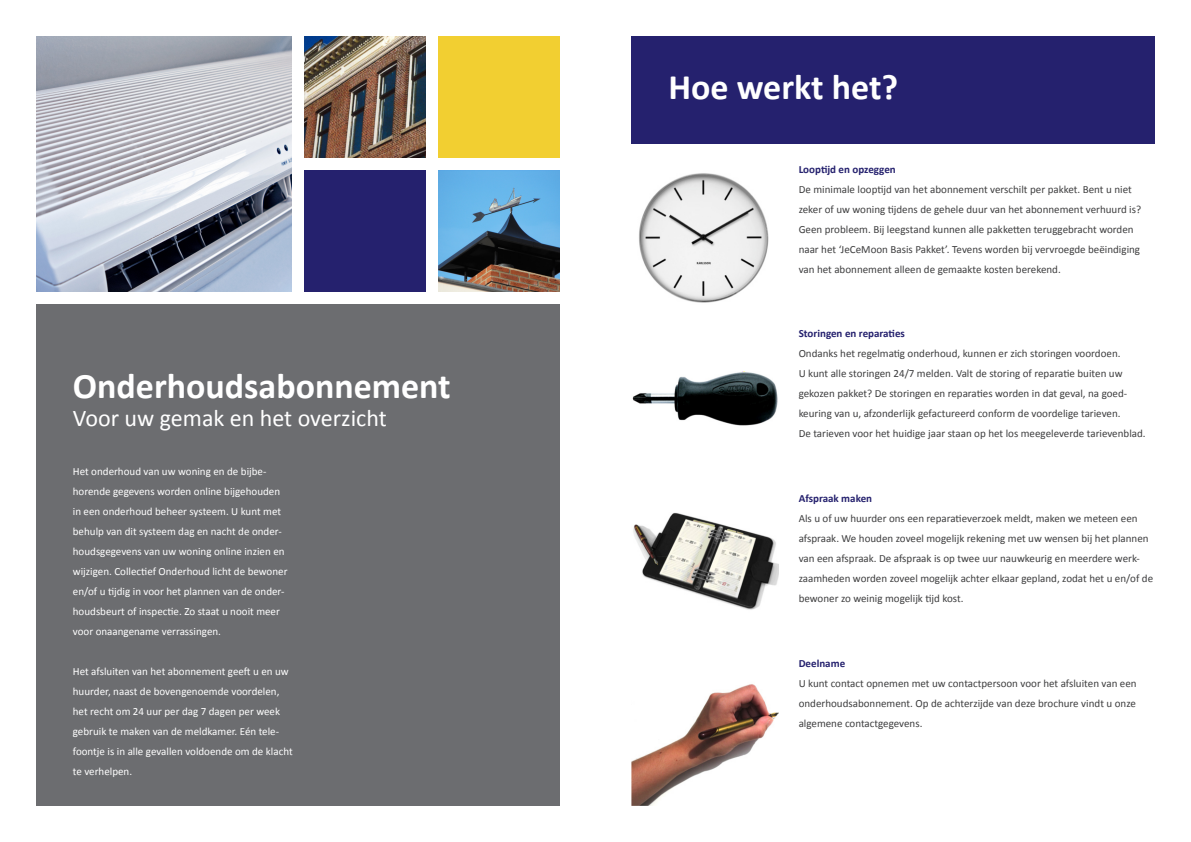
<style>
.page{position:relative;width:1191px;height:842px;background:#fff}
.page>*{position:absolute;margin:0;border:0;box-sizing:border-box;transform-origin:0 0}
.t1{font:700 36px "Calibri";color:#fff}
.t2{font:24px "Calibri";color:#fff}
.t3{font:11px/20px "Calibri";color:#3e3e3f}
.t4{font:11px/20px "Calibri";color:#fff}
.t5{font:700 11px "Calibri";color:#25216e}
</style>
<div class="page">
<div style="left:631px;top:36px;width:524px;height:108px;background:#25216e"></div>
<img style="left:639px;top:173px;width:130px;height:130px">
<img style="left:632px;top:372px;width:146px;height:54px">
<img style="left:633px;top:512px;width:146px;height:98px">
<img style="left:631px;top:684px;width:148px;height:122px">
<div style="left:36px;top:304px;width:523px;height:502px;background:#6c6d70"></div>
<img style="left:304px;top:36px;width:121px;height:121px">
<div style="left:438px;top:36px;width:121px;height:121px;background:#f2cf31"></div>
<img style="left:36px;top:36px;width:255px;height:255px">
<img style="left:438px;top:170px;width:121px;height:121px">
<div style="left:304px;top:170px;width:121px;height:121px;background:#25216e"></div>
<p class="t1" style="left:73px;top:363px;width:379px">Onderhoudsabonnement</p>
<p class="t2" style="left:73px;top:403px;width:315px">Voor uw gemak en het overzicht</p>
<p class="t4" style="left:73px;top:462px;width:216px">Het onderhoud van uw woning en de bijbe&shy;horende gegevens worden online bijgehouden in een onderhoud beheer systeem. U kunt met behulp van dit systeem dag en nacht de onder&shy;houdsgegevens van uw woning online inzien en wijzigen. Collectief Onderhoud licht de bewoner en/of u tijdig in voor het plannen van de onder&shy;houdsbeurt of inspectie. Zo staat u nooit meer voor onaangename verrassingen.</p>
<p class="t4" style="left:73px;top:662px;width:221px">Het afsluiten van het abonnement geeft u en uw huurder, naast de bovengenoemde voordelen, het recht om 24 uur per dag 7 dagen per week gebruik te maken van de meldkamer. Eén tele&shy;foontje is in alle gevallen voldoende om de klacht te verhelpen.</p>
<p class="t1" style="left:668px;top:64px;width:231px">Hoe werkt het?</p>
<p class="t5" style="left:798px;top:162px;width:99px">Looptijd en opzeggen</p>
<p class="t3" style="left:798px;top:179px;width:344px">De minimale looptijd van het abonnement verschilt per pakket. Bent u niet zeker of uw woning tijdens de gehele duur van het abonnement verhuurd is?<br>Geen probleem. Bij leegstand kunnen alle pakketten teruggebracht worden naar het ‘JeCeMoon Basis Pakket’. Tevens worden bij vervroegde beëindiging van het abonnement alleen de gemaakte kosten berekend.</p>
<p class="t5" style="left:798px;top:327px;width:108px">Storingen en reparaties</p>
<p class="t3" style="left:798px;top:344px;width:323px">Ondanks het regelmatig onderhoud, kunnen er zich storingen voordoen.</p>
<p class="t3" style="left:798px;top:364px;width:325px">U kunt alle storingen 24/7 melden. Valt de storing of reparatie buiten uw</p>
<p class="t3" style="left:798px;top:384px;width:330px">gekozen pakket? De storingen en reparaties worden in dat geval, na goed-</p>
<p class="t3" style="left:798px;top:404px;width:323px">keuring van u, afzonderlijk gefactureerd conform de voordelige tarieven.</p>
<p class="t3" style="left:798px;top:424px;width:348px">De tarieven voor het huidige jaar staan op het los meegeleverde tarievenblad.</p>
<p class="t5" style="left:798px;top:491px;width:75px">Afspraak maken</p>
<p class="t3" style="left:798px;top:509px;width:356px">Als u of uw huurder ons een reparatieverzoek meldt, maken we meteen een afspraak. We houden zoveel mogelijk rekening met uw wensen bij het plannen van een afspraak. De afspraak is op twee uur nauwkeurig en meerdere werk&shy;zaamheden worden zoveel mogelijk achter elkaar gepland, zodat het u en/of de bewoner zo weinig mogelijk tijd kost.</p>
<p class="t5" style="left:798px;top:656px;width:48px">Deelname</p>
<p class="t3" style="left:798px;top:673px;width:339px;text-align:justify">U kunt contact opnemen met uw contactpersoon voor het afsluiten van een onderhoudsabonnement. Op de achterzijde van deze brochure vindt u onze algemene contactgegevens.</p>
</div>
